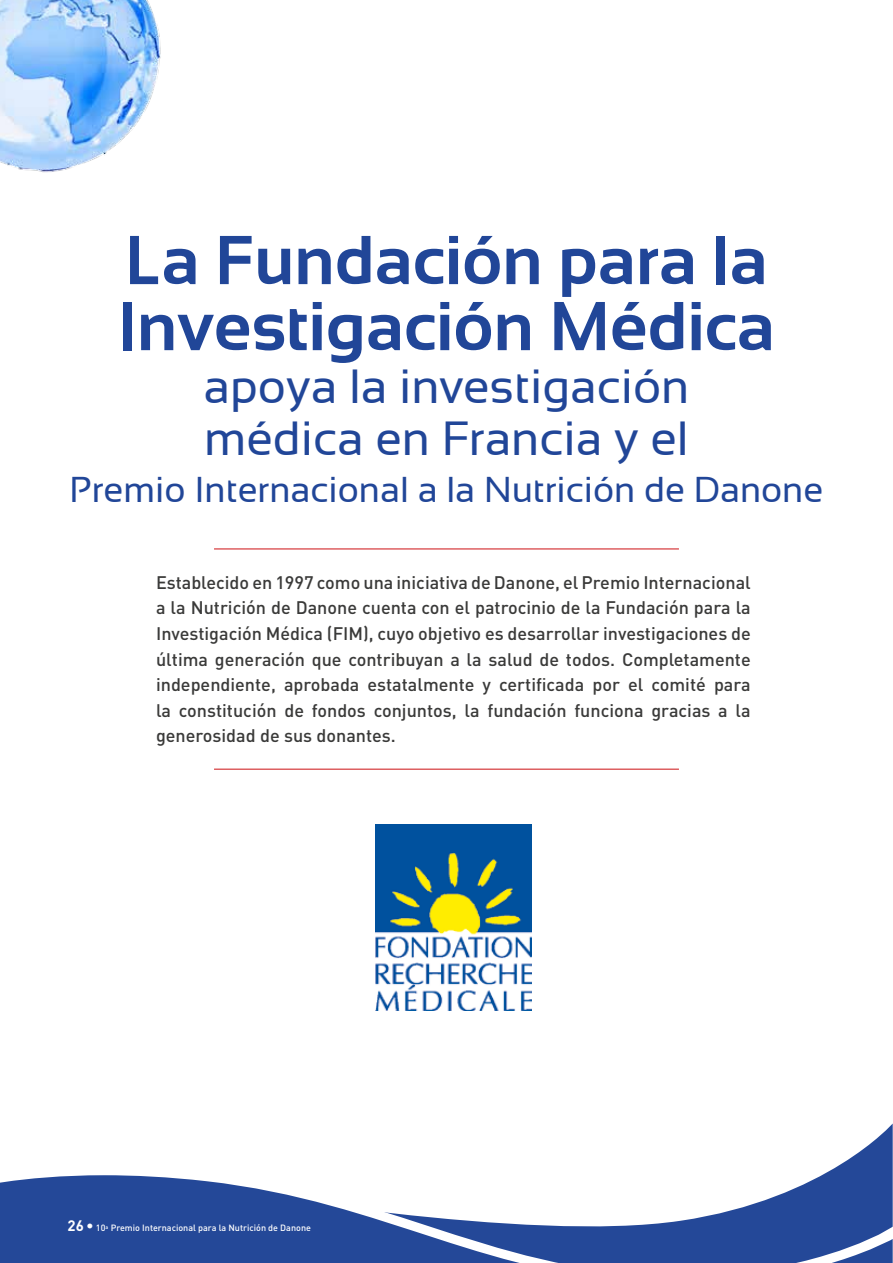
<style>
.page{position:relative;width:893px;height:1263px;background:#fff}
.page>*{position:absolute;margin:0;border:0;box-sizing:border-box;transform-origin:0 0}
.t1{font:700 69px/66px "Sansation";color:#214698}
.t2{font:48px/52.5px "Sansation";color:#214698}
.t3{font:36px "Sansation";color:#214698}
.t4{font:500 18px/25.5px "DIN";color:#3a3a39;text-align:justify}
.t5{font:500 9px "DIN";color:#fff}
.s1{font-weight:700;font-size:15px}
.s2{font-size:15px}
</style>
<div class="page">
<img style="left:0;top:0;width:161px;height:173px">
<svg style="left:836px;top:1123px;width:57px;height:44px"></svg>
<svg style="left:0;top:1167px;width:893px;height:96px;fill:#244898"></svg>
<img style="left:376px;top:824px;width:155px;height:187px">
<hr style="left:214px;top:549px;width:465px;height:1px;background:#cd1013">
<hr style="left:214px;top:769px;width:465px;height:1px;background:#cd1013">
<h1 class="t1" style="left:118px;top:227px;width:659px">La Fundación para la<br>Investigación Médica</h1>
<h2 class="t2" style="left:203px;top:360px;width:487px">apoya la investigación médica en Francia y el</h2>
<h3 class="t3" style="left:70px;top:469px;width:755px">Premio Internacional a la Nutrición de Danone</h3>
<p class="t4" style="left:156px;top:569px;width:596px">Establecido en 1997 como una iniciativa de Danone, el Premio Internacional a la Nutrición de Danone cuenta con el patrocinio de la Fundación para la Investigación Médica (FIM), cuyo objetivo es desarrollar investigaciones de última generación que contribuyan a la salud de todos. Completamente independiente, aprobada estatalmente y certificada por el comité para la constitución de fondos conjuntos, la fundación funciona gracias a la generosidad de sus donantes.</p>
<p class="t5" style="left:68px;top:1222px;width:245px"><span class="s1">26</span> <span class="s2">•</span> 10<sup>a</sup> Premio Internacional para la Nutrición de Danone</p>
</div>
